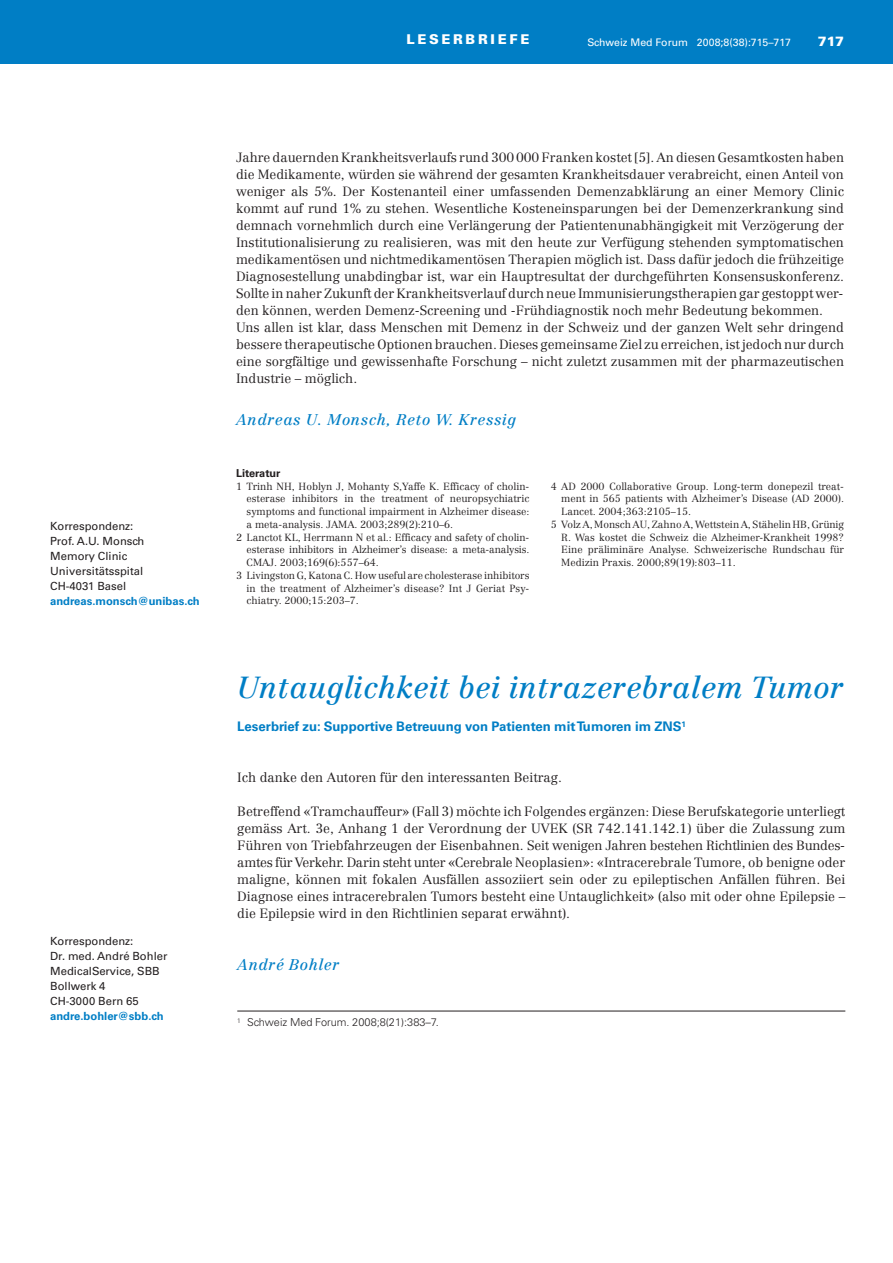
<style>
.page{position:relative;width:893px;height:1263px;background:#fff}
.page>*{position:absolute;margin:0;border:0;box-sizing:border-box;transform-origin:0 0}
.t1{font:italic 30px "Centennial";letter-spacing:.01em;color:#007ec5}
.t2{font:italic 15.3px "Centennial";letter-spacing:.04em;color:#007ec5}
.t3{font:900 13.5px "Univers LT Std";letter-spacing:.2em;color:#fff}
.t4{font:300 13.2px/17px "Centennial";color:#231f20}
.t5{font:700 13.2px "Univers LT Std";color:#007ec5}
.t6{font:11.25px/14.9px "Univers LT Std";color:#231f20}
.t7{font:700 11.25px "Univers LT Std";color:#007ec5}
.t8{font:300 10.95px "Univers LT Std";color:#231f20}
.t9{font:700 10.95px "Univers LT Std";color:#231f20}
.t10{font:10.5px "Univers LT Std";color:#fff}
.t11{font:300 10.2px "Centennial";color:#231f20}
</style>
<div class="page">
<div style="left:0;top:0;width:893px;height:64px;background:#007ec5"></div>
<hr style="left:237px;top:1011px;width:608px;height:1px;background:#231f20">
<p class="t3" style="left:406px;top:31px;width:125px">LESERBRIEFE</p>
<p class="t10" style="left:587px;top:36px;width:205px">Schweiz Med Forum 2008;8(38):715–717</p>
<p class="t3" style="left:818px;top:33px;width:28px">717</p>
<p class="t6" style="left:50px;top:519px;width:96px">Korrespondenz:<br>Prof. A.U. Monsch<br>Memory Clinic<br>Universitätsspital<br>CH-4031 Basel</p>
<p class="t7" style="left:50px;top:596px;width:151px">andreas.monsch@unibas.ch</p>
<p class="t6" style="left:50px;top:934px;width:119px">Korrespondenz:<br>Dr. med. André Bohler<br>MedicalService, SBB<br>Bollwerk 4<br>CH-3000 Bern 65</p>
<p class="t7" style="left:50px;top:1012px;width:115px">andre.bohler@sbb.ch</p>
<p class="t4" style="left:236px;top:150px;width:610px">Jahre dauernden Krankheitsverlaufs rund 300000 Franken kostet [5]. An diesen Gesamtkosten haben die Medikamente, würden sie während der gesamten Krankheitsdauer verabreicht, einen Anteil von weniger als 5%. Der Kostenanteil einer umfassenden Demenzabklärung an einer Memory Clinic kommt auf rund 1% zu stehen. Wesentliche Kosteneinsparungen bei der Demenzerkrankung sind demnach vornehmlich durch eine Verlängerung der Patientenunabhängigkeit mit Verzögerung der Institutionalisierung zu realisieren, was mit den heute zur Verfügung stehenden symptomatischen medikamentösen und nichtmedikamentösen Therapien möglich ist. Dass dafür jedoch die frühzeitige Diagnosestellung unabdingbar ist, war ein Hauptresultat der durchgeführten Konsensuskonferenz.<br>Sollte in naher Zukunft der Krankheitsverlauf durch neue Immunisierungstherapien gar gestoppt wer&shy;den können, werden Demenz-Screening und -Frühdiagnostik noch mehr Bedeutung bekommen.<br>Uns allen ist klar, dass Menschen mit Demenz in der Schweiz und der ganzen Welt sehr dringend bessere therapeutische Optionen brauchen. Dieses gemeinsame Ziel zu erreichen, ist jedoch nur durch eine sorgfältige und gewissenhafte Forschung – nicht zuletzt zusammen mit der pharmazeutischen Industrie – möglich.</p>
<p class="t2" style="left:236px;top:414px;width:281px">Andreas U. Monsch, Reto W. Kressig</p>
<p class="t9" style="left:236px;top:469px;width:46px">Literatur</p>
<p class="t11" style="left:236px;top:482px;width:295px">1 Trinh NH, Hoblyn J, Mohanty S,Yaffe K. Efficacy of cholin -</p>
<p class="t11" style="left:247px;top:495px;width:284px">esterase inhibitors in the treatment of neuropsychiatric</p>
<p class="t11" style="left:247px;top:507px;width:284px">symptoms and functional impairment in Alzheimer disease:</p>
<p class="t11" style="left:247px;top:520px;width:208px">a meta-analysis. JAMA. 2003;289(2):210–6.</p>
<p class="t11" style="left:236px;top:533px;width:295px">2 Lanctot KL, Herrmann N et al.: Efficacy and safety of cho lin -</p>
<p class="t11" style="left:247px;top:546px;width:284px">esterase inhibitors in Alzheimer’s disease: a meta-analysis.</p>
<p class="t11" style="left:247px;top:558px;width:134px">CMAJ. 2003;169(6):557–64.</p>
<p class="t11" style="left:236px;top:571px;width:295px">3 Livingston G, Katona C. How useful are cholesterase inhibitors</p>
<p class="t11" style="left:247px;top:584px;width:284px">in the treatment of Alzheimer’s disease? Int J Geriat Psy -</p>
<p class="t11" style="left:247px;top:597px;width:114px">chiatry. 2000;15:203–7.</p>
<p class="t11" style="left:551px;top:482px;width:295px">4 AD 2000 Collaborative Group. Long-term donepezil treat-</p>
<p class="t11" style="left:561px;top:495px;width:284px">ment in 565 patients with Alzheimer’s Disease (AD 2000).</p>
<p class="t11" style="left:561px;top:507px;width:131px">Lancet. 2004;363:2105–15.</p>
<p class="t11" style="left:551px;top:520px;width:295px">5 Volz A, Monsch AU, Zahno A, Wettstein A, Stähelin HB, Grünig</p>
<p class="t11" style="left:561px;top:533px;width:284px">R. Was kostet die Schweiz die Alzheimer-Krankheit 1998?</p>
<p class="t11" style="left:561px;top:546px;width:284px">Eine präliminäre Analyse. Schweizerische Rundschau für</p>
<p class="t11" style="left:561px;top:558px;width:176px">Medizin Praxis. 2000;89(19):803–11.</p>
<h1 class="t1" style="left:237px;top:675px;width:608px">Untauglichkeit bei intrazerebralem Tumor</h1>
<p class="t5" style="left:237px;top:722px;width:450px">Leserbrief zu: Supportive Betreuung von Patienten mit Tumoren im ZNS<sup>1</sup></p>
<p class="t4" style="left:237px;top:770px;width:326px">Ich danke den Autoren für den interessanten Beitrag.</p>
<p class="t4" style="left:237px;top:804px;width:610px;text-align:justify">Betreffend «Tramchauffeur» (Fall 3) möchte ich Folgendes ergänzen: Diese Berufskategorie unterliegt gemäss Art. 3e, Anhang 1 der Verordnung der UVEK (SR 742.141.142.1) über die Zulassung zum Führen von Triebfahrzeugen der Eisenbahnen. Seit wenigen Jahren bestehen Richtlinien des Bundes&shy;amtes für Verkehr. Darin steht unter «Cerebrale Neoplasien»: «Intracerebrale Tumore, ob benigne oder maligne, können mit fokalen Ausfällen assoziiert sein oder zu epileptischen Anfällen führen. Bei Diagnose eines intracerebralen Tumors besteht eine Untauglichkeit» (also mit oder ohne Epilepsie – die Epilepsie wird in den Richtlinien separat erwähnt).</p>
<p class="t2" style="left:237px;top:958px;width:103px">André Bohler</p>
<p class="t8" style="left:237px;top:1016px;width:203px"><sup>1</sup> Schweiz Med Forum. 2008;8(21):383–7.</p>
</div>
